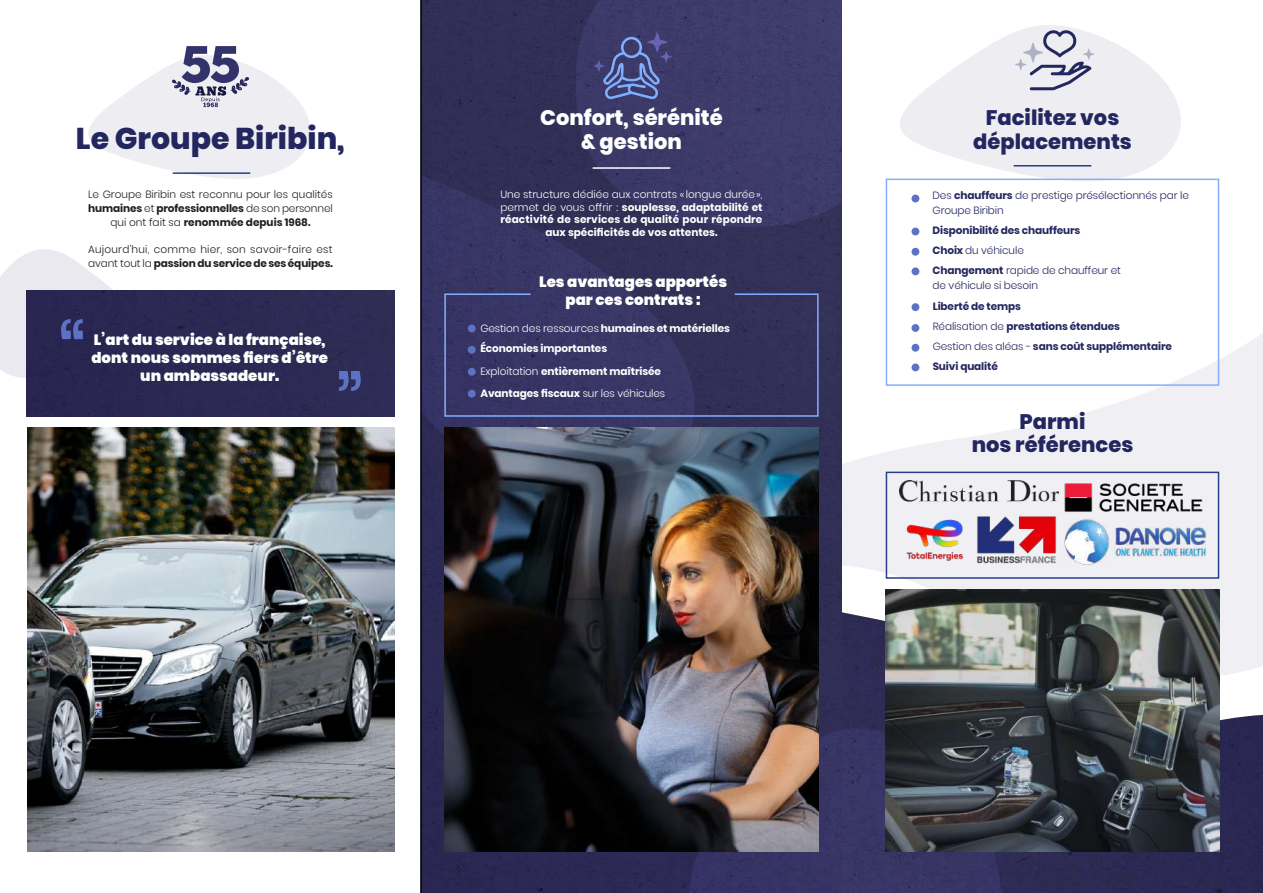
<style>
.page{position:relative;width:1263px;height:893px;background:#fff}
.page>*{position:absolute;margin:0;border:0;box-sizing:border-box;transform-origin:0 0}
.t1{font:800 30px "Poppins";color:#24265f}
.t2{font:800 21px/24px "Poppins";color:#24265f;text-align:center}
.t3{font:800 21px/24px "Poppins";color:#fff;text-align:center}
.t4{font:900 15px/18px "Poppins";color:#fff;text-align:center}
.t5{font:700 10.5px/12.6px "Poppins";color:#fff}
.t6{font:700 10.5px/20.2px "Poppins";letter-spacing:-.01em;color:#24265f}
.t7{font:300 10.5px/15px "Poppins";letter-spacing:-.01em;color:#24265f}
.t8{font:300 10.5px/13.8px "Poppins";color:#231f20;text-align:center}
.t9{font:300 10.5px/13.8px "Poppins";letter-spacing:.02em;color:#231f20}
.s1{font-weight:700}
.s2{font-weight:300}
</style>
<div class="page">
<div style="left:842px;top:722px;width:421px;height:171px;background:#2b2852"></div>
<svg style="left:842px;top:333px;width:421px;height:389px;fill:#f0f0f4"></svg>
<div style="left:422px;top:0;width:420px;height:893px;background:#302e55"></div>
<div style="left:574px;top:0;width:268px;height:228px;background:#3e3b6a"></div>
<div style="left:686px;top:727px;width:319px;height:166px;background:#383464"></div>
<svg style="left:339px;top:154px;width:366px;height:334px"></svg>
<svg style="left:900px;top:25px;width:281px;height:153px;fill:#ededf2"></svg>
<img style="left:28px;top:428px;width:367px;height:245px">
<div style="left:27px;top:290px;width:368px;height:127px;background:#2c2954"></div>
<svg style="left:0;top:249px;width:157px;height:151px"></svg>
<svg style="left:339px;top:371px;width:22px;height:20px"></svg>
<svg style="left:28px;top:673px;width:367px;height:179px"></svg>
<hr style="left:421px;top:0;width:1px;height:893px;background:#000">
<svg style="left:593px;top:32px;width:79px;height:67px"></svg>
<hr style="left:593px;top:167px;width:77px;height:2px;background:#fff">
<svg style="left:444px;top:293px;width:375px;height:124px"></svg>
<hr style="left:1014px;top:165px;width:77px;height:1px;background:#253f8e">
<svg style="left:885px;top:178px;width:335px;height:209px"></svg>
<div style="left:886px;top:472px;width:333px;height:107px;border:2px solid #253f8e"></div>
<img style="left:974px;top:513px;width:84px;height:53px">
<img style="left:1063px;top:518px;width:144px;height:47px">
<img style="left:900px;top:481px;width:158px;height:24px">
<img style="left:900px;top:512px;width:69px;height:55px">
<img style="left:1063px;top:481px;width:141px;height:32px">
<img style="left:444px;top:428px;width:375px;height:424px">
<img style="left:886px;top:590px;width:333px;height:262px">
<svg style="left:88px;top:46px;width:222px;height:133px"></svg>
<svg style="left:1015px;top:30px;width:79px;height:60px"></svg>
<h1 class="t1" style="left:76px;top:121px;width:271px">Le Groupe Biribin,</h1>
<p class="t8" style="left:88px;top:187px;width:246px">Le Groupe Biribin est reconnu pour les qualités <span class="s1">humaines</span> et <span class="s1">professionnelles</span> de son personnel qui ont fait sa <span class="s1">renommée depuis 1968.</span></p>
<p class="t9" style="left:88px;top:243px;width:246px">Aujourd’hui, comme hier, son savoir-faire est avant tout la <span class="s1">passion du service de ses équipes.</span></p>
<h3 class="t4" style="left:91px;top:331px;width:238px">L’art du service à la française, dont nous sommes fiers d’être un ambassadeur.</h3>
<h2 class="t3" style="left:540px;top:106px;width:184px">Confort, sérénité &amp; gestion</h2>
<p class="t5" style="left:500px;top:188px;width:264px;text-align:center"><span class="s2">Une structure dédiée aux contrats « longue durée», permet de vous offrir :</span> souplesse, adaptabilité et réactivité de services de qualité pour répondre aux spécificités de vos attentes.</p>
<h3 class="t4" style="left:539px;top:273px;width:190px">Les avantages apportés par ces contrats :</h3>
<p class="t5" style="left:480px;top:318px;width:251px;line-height:20.7px"><span class="s2">Gestion des ressources</span> humaines et matérielles<br>Économies importantes</p>
<p class="t5" style="left:480px;top:360px;width:186px;line-height:21.9px"><span class="s2">Exploitation</span> entièrement maîtrisée<br>Avantages fiscaux <span class="s2">sur les véhicules</span></p>
<h2 class="t2" style="left:973px;top:106px;width:160px">Facilitez vos déplacements</h2>
<p class="t7" style="left:932px;top:188px;width:258px">Des <span class="s1">chauffeurs</span> de prestige présélectionnés par le<br>Groupe Biribin</p>
<p class="t7" style="left:932px;top:243px;width:93px"><span class="s1">Choix</span> du véhicule</p>
<p class="t6" style="left:932px;top:220px;width:149px">Disponibilité des chauffeurs</p>
<p class="t7" style="left:932px;top:263px;width:190px"><span class="s1">Changement</span> rapide de chauffeur et de véhicule si besoin</p>
<p class="t6" style="left:933px;top:296px;width:241px">Liberté de temps<br><span class="s2">Réalisation de</span> prestations étendues<br><span class="s2">Gestion des aléas -</span> sans coût supplémentaire<br>Suivi qualité</p>
<h2 class="t2" style="left:972px;top:411px;width:163px;line-height:22.5px">Parmi<br>nos références</h2>
</div>
